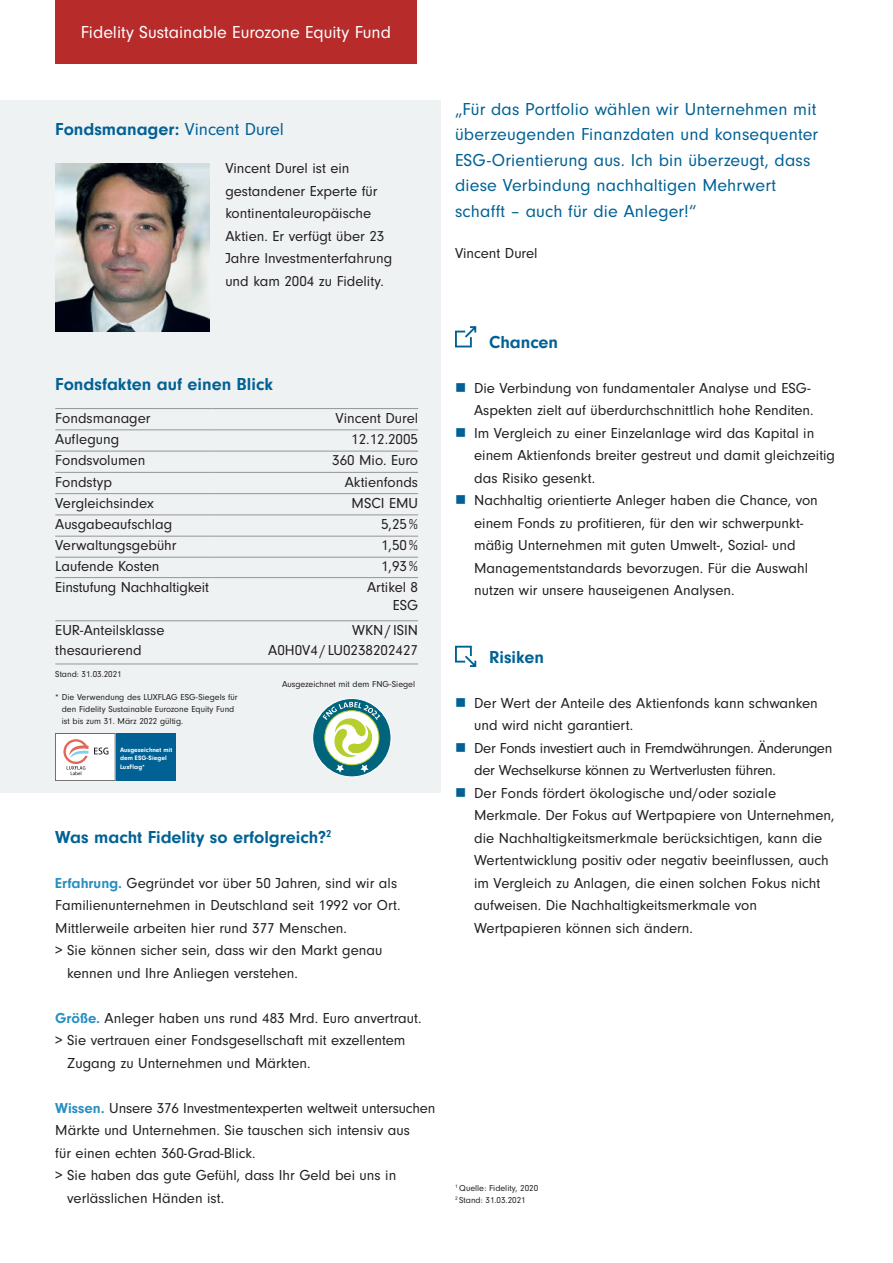
<style>
.page{position:relative;width:893px;height:1263px;background:#fff}
.page>*{position:absolute;margin:0;border:0;box-sizing:border-box;transform-origin:0 0}
.t1{font:18px/25.5px "Neuzeit Gro";letter-spacing:.01em;color:#016194}
.t2{font:700 18px "Neuzeit Gro";color:#016194}
.t3{font:18px "Neuzeit Gro";color:#fff}
.t4{font:15px/22.5px "Neuzeit Gro";color:#231f20}
.t5{font:15px/22.5px "Neuzeit Gro";letter-spacing:-.02em;color:#231f20}
.t6{font:9px/12px "Neuzeit Gro";color:#231f20}
.t7{font:700 6.6px/8.4px "Neuzeit Gro";color:#fff}
.s1{font-weight:400}
.s2{color:#016194}
.s3{font-weight:700;color:#288fc1}
</style>
<div class="page">
<div style="left:0;top:100px;width:441px;height:692px;background:#eff2f3"></div>
<svg style="left:455px;top:646px;width:21px;height:21px"></svg>
<svg style="left:455px;top:326px;width:21px;height:21px"></svg>
<img style="left:55px;top:163px;width:155px;height:168px">
<div style="left:55px;top:0;width:362px;height:63px;background:#b72b2a"></div>
<hr style="left:55px;top:430px;width:157px;height:1px;background:#939598">
<hr style="left:212px;top:430px;width:206px;height:1px;background:#939598">
<hr style="left:55px;top:451px;width:157px;height:1px;background:#939598">
<hr style="left:212px;top:451px;width:206px;height:1px;background:#939598">
<hr style="left:55px;top:472px;width:157px;height:1px;background:#939598">
<hr style="left:212px;top:472px;width:206px;height:1px;background:#939598">
<hr style="left:55px;top:493px;width:157px;height:1px;background:#939598">
<hr style="left:212px;top:493px;width:206px;height:1px;background:#939598">
<hr style="left:55px;top:515px;width:157px;height:1px;background:#939598">
<hr style="left:212px;top:515px;width:206px;height:1px;background:#939598">
<hr style="left:55px;top:536px;width:157px;height:1px;background:#939598">
<hr style="left:212px;top:536px;width:206px;height:1px;background:#939598">
<hr style="left:55px;top:557px;width:157px;height:1px;background:#939598">
<hr style="left:212px;top:557px;width:206px;height:1px;background:#939598">
<hr style="left:55px;top:577px;width:157px;height:1px;background:#939598">
<hr style="left:212px;top:577px;width:206px;height:1px;background:#939598">
<hr style="left:55px;top:620px;width:157px;height:1px;background:#939598">
<hr style="left:212px;top:620px;width:206px;height:1px;background:#939598">
<hr style="left:55px;top:664px;width:157px;height:1px;background:#939598">
<hr style="left:212px;top:664px;width:206px;height:1px;background:#939598">
<hr style="left:55px;top:408px;width:157px;height:1px;background:#939598">
<hr style="left:212px;top:408px;width:206px;height:1px;background:#939598">
<div style="left:313px;top:698px;width:78px;height:79px;background:#00657c;border-radius:50%"></div>
<div style="left:312px;top:698px;width:79px;height:79px;border:1px solid #fff;border-radius:50%"></div>
<svg style="left:325px;top:711px;width:54px;height:54px"></svg>
<svg style="left:336px;top:765px;width:8px;height:8px"></svg>
<svg style="left:360px;top:765px;width:9px;height:8px"></svg>
<svg style="left:323px;top:702px;width:57px;height:56px"></svg>
<div style="left:55px;top:733px;width:60px;height:48px;background:#fff"></div>
<svg style="left:94px;top:747px;width:14px;height:7px"></svg>
<svg style="left:63px;top:739px;width:25px;height:36px"></svg>
<div style="left:55px;top:733px;width:60px;height:48px;border:1px solid #6c6d70"></div>
<div style="left:116px;top:733px;width:60px;height:47px;background:#016194"></div>
<p class="t3" style="left:81px;top:22px;width:312px">Fidelity Sustainable Eurozone Equity Fund</p>
<p class="t2" style="left:55px;top:119px;width:230px">Fondsmanager: <span class="s1">Vincent Durel</span></p>
<p class="t4" style="left:225px;top:157px;width:168px">Vincent Durel ist ein gestandener Experte für kontinentaleuropäische<br>Aktien. Er verfügt über 23<br>Jahre Investmenterfahrung und kam 2004 zu Fidelity.</p>
<p class="t1" style="left:455px;top:96px;width:365px">„Für das Portfolio wählen wir Unternehmen mit überzeugenden Finanzdaten und konsequenter ESG-Orientierung aus. Ich bin überzeugt, dass diese Verbindung nachhaltigen Mehrwert schafft – auch für die Anleger!“</p>
<p class="t4" style="left:455px;top:242px;width:84px">Vincent Durel</p>
<p class="t2" style="left:489px;top:332px;width:71px">Chancen</p>
<p class="t4" style="left:455px;top:377px;width:360px;text-align:right"><span class="s2">■</span> Die Verbindung von fundamentaler Analyse und ESG-<br>Aspekten zielt auf überdurchschnittlich hohe Renditen.</p>
<p class="t4" style="left:474px;top:422px;width:362px;text-indent:-19px"><span class="s2">■</span> Im Vergleich zu einer Einzelanlage wird das Kapital in einem Aktienfonds breiter gestreut und damit gleichzeitig das Risiko gesenkt.</p>
<p class="t4" style="left:474px;top:489px;width:345px;text-indent:-19px"><span class="s2">■</span> Nachhaltig orientierte Anleger haben die Chance, von einem Fonds zu profitieren, für den wir schwerpunkt&shy;mäßig Unternehmen mit guten Umwelt-, Sozial- und Managementstandards bevorzugen. Für die Auswahl nutzen wir unsere hauseigenen Analysen.</p>
<p class="t2" style="left:55px;top:374px;width:219px">Fondsfakten auf einen Blick</p>
<p class="t4" style="left:55px;top:407px;width:97px">Fondsmanager</p>
<p class="t4" style="left:336px;top:407px;width:84px">Vincent Durel</p>
<p class="t4" style="left:55px;top:428px;width:66px">Auflegung</p>
<p class="t4" style="left:351px;top:428px;width:68px">12.12.2005</p>
<p class="t4" style="left:55px;top:449px;width:92px">Fondsvolumen</p>
<p class="t4" style="left:332px;top:449px;width:87px">360 Mio. Euro</p>
<p class="t4" style="left:55px;top:471px;width:58px">Fondstyp</p>
<p class="t4" style="left:345px;top:471px;width:75px">Aktienfonds</p>
<p class="t4" style="left:55px;top:492px;width:100px">Vergleichsindex</p>
<p class="t4" style="left:352px;top:492px;width:68px">MSCI EMU</p>
<p class="t4" style="left:55px;top:513px;width:119px">Ausgabeaufschlag</p>
<p class="t4" style="left:381px;top:513px;width:39px">5,25%</p>
<p class="t4" style="left:55px;top:534px;width:123px">Verwaltungsgebühr</p>
<p class="t4" style="left:381px;top:534px;width:39px">1,50%</p>
<p class="t4" style="left:55px;top:555px;width:106px">Laufende Kosten</p>
<p class="t4" style="left:381px;top:555px;width:39px">1,93%</p>
<p class="t4" style="left:55px;top:576px;width:155px">Einstufung Nachhaltigkeit</p>
<p class="t4" style="left:367px;top:578px;width:53px;line-height:18px;text-align:right">Artikel 8<br>ESG</p>
<p class="t4" style="left:55px;top:621px;width:111px;line-height:19.5px">EUR-Anteilsklasse thesaurierend</p>
<p class="t4" style="left:268px;top:621px;width:151px;line-height:19.5px;text-align:right">WKN/ISIN<br>A0H0V4 / LU0238202427</p>
<p class="t2" style="left:489px;top:647px;width:56px">Risiken</p>
<p class="t4" style="left:474px;top:692px;width:345px;text-indent:-19px"><span class="s2">■</span> Der Wert der Anteile des Aktienfonds kann schwanken und wird nicht garantiert.</p>
<p class="t5" style="left:474px;top:737px;width:360px;text-indent:-19px"><span class="s2">■</span> Der Fonds investiert auch in Fremdwährungen. Änderungen der Wechselkurse können zu Wertverlusten führen.</p>
<p class="t4" style="left:474px;top:782px;width:362px;text-indent:-19px"><span class="s2">■</span> Der Fonds fördert ökologische und/oder soziale Merkmale. Der Fokus auf Wertpapiere von Unternehmen, die Nachhaltigkeitsmerkmale berücksichtigen, kann die Wertentwicklung positiv oder negativ beeinflussen, auch im Vergleich zu Anlagen, die einen solchen Fokus nicht aufweisen. Die Nachhaltigkeitsmerkmale von Wertpapieren können sich ändern.</p>
<p class="t6" style="left:55px;top:669px;width:68px">Stand: 31.03.2021</p>
<p class="t6" style="left:282px;top:678px;width:135px">Ausgezeichnet mit dem FNG-Siegel</p>
<p class="t6" style="left:62px;top:691px;width:177px;text-indent:-7px">* Die Verwendung des LUXFLAG ESG-Siegels für den Fidelity Sustainable Eurozone Equity Fund ist bis zum 31. März 2022 gültig.</p>
<p class="t7" style="left:120px;top:746px;width:54px">Ausgezeichnet mit dem ESG-Siegel<br>LuxFlag*</p>
<p class="t2" style="left:55px;top:827px;width:278px">Was macht Fidelity so erfolgreich?<sup>2</sup></p>
<p class="t4" style="left:55px;top:872px;width:343px"><span class="s3">Erfahrung.</span> Gegründet vor über 50 Jahren, sind wir als</p>
<p class="t4" style="left:55px;top:894px;width:347px">Familienunternehmen in Deutschland seit 1992 vor Ort.</p>
<p class="t4" style="left:55px;top:917px;width:293px">Mittlerweile arbeiten hier rund 377 Menschen.</p>
<p class="t4" style="left:55px;top:939px;width:329px">&gt; Sie können sicher sein, dass wir den Markt genau</p>
<p class="t4" style="left:67px;top:962px;width:232px">kennen und Ihre Anliegen verstehen.</p>
<p class="t4" style="left:55px;top:1007px;width:368px"><span class="s3">Größe.</span> Anleger haben uns rund 483 Mrd. Euro anvertraut.</p>
<p class="t4" style="left:55px;top:1029px;width:352px">&gt; Sie vertrauen einer Fondsgesellschaft mit exzellentem</p>
<p class="t4" style="left:67px;top:1052px;width:245px">Zugang zu Unternehmen und Märkten.</p>
<p class="t4" style="left:55px;top:1097px;width:382px"><span class="s3">Wissen.</span> Unsere 376 Investmentexperten weltweit untersuchen</p>
<p class="t4" style="left:55px;top:1119px;width:356px">Märkte und Unternehmen. Sie tauschen sich intensiv aus</p>
<p class="t4" style="left:55px;top:1142px;width:202px">für einen echten 360-Grad-Blick.</p>
<p class="t4" style="left:55px;top:1164px;width:342px">&gt; Sie haben das gute Gefühl, dass Ihr Geld bei uns in</p>
<p class="t4" style="left:67px;top:1187px;width:158px">verlässlichen Händen ist.</p>
<p class="t6" style="left:455px;top:1182px;width:85px"><sup>1</sup> Quelle: Fidelity, 2020<br><sup>2</sup> Stand: 31.03.2021</p>
</div>
